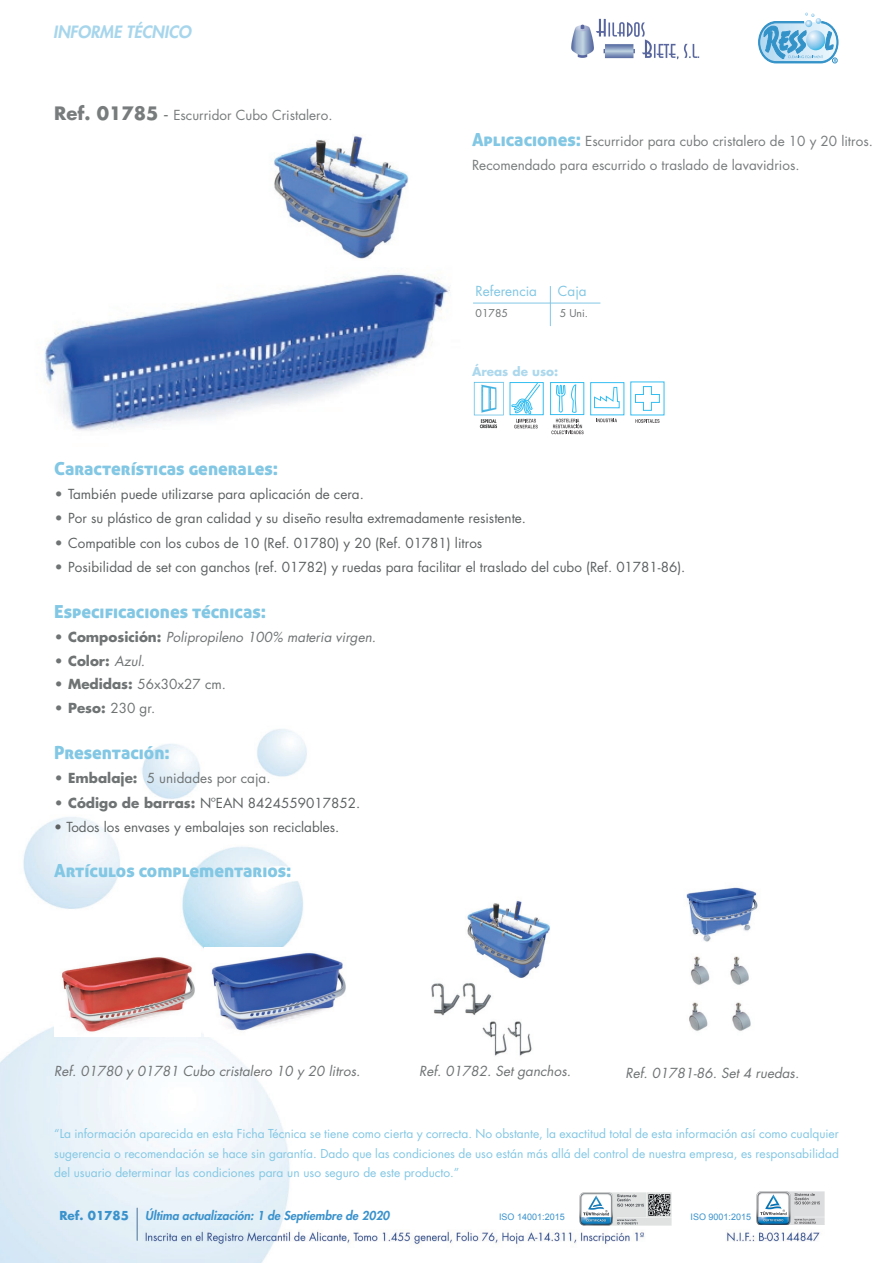
<style>
.page{position:relative;width:893px;height:1263px;background:#fff}
.page>*{position:absolute;margin:0;border:0;box-sizing:border-box;transform-origin:0 0}
.t1{font:18px "Aller Display";color:#82c7e4}
.t2{font:italic 800 16.5px "Futura Std";color:#a7d6ec}
.t3{font:13.5px "Futura Std";color:#5d6162}
.t4{font:13.5px/23.7px "Futura Std";color:#787c7d}
.t5{font:italic 13.5px "Futura Std";color:#6f7374}
.t6{font:13.5px "Futura Std";color:#6f7374}
.t7{font:700 13.5px "Futura Std";color:#6f7374}
.t8{font:13.5px "Futura Std";color:#82c7e4}
.t9{font:12px/19.5px "Futura Std";color:#82c7e4;text-align:justify}
.t10{font:italic 800 12px "Futura Std";color:#3a92cc}
.t11{font:700 12px "Futura Std";color:#acd8ed}
.t12{font:700 12px "Futura Std";color:#3a92cc}
.t13{font:10.5px "Futura Std";color:#6f7374}
.t14{font:9px "Arial";color:#3a92cc}
.s1{font-weight:700;font-size:18px}
.s2{font-size:18px}
.s3{font-family:"Aller Display";font-size:18px;color:#82c7e4}
.s4{font-weight:700;color:#6f7374}
.s5{font-weight:700;font-style:normal}
.s6{font-weight:400;font-style:italic}
.s7{font-weight:700}
.s8{font-weight:400}
</style>
<div class="page">
<img style="left:0;top:729px;width:825px;height:534px">
<hr style="left:137px;top:1208px;width:1px;height:32px;background:#4b6f97">
<svg style="left:758px;top:12px;width:81px;height:52px"></svg>
<img style="left:571px;top:18px;width:129px;height:42px">
<img style="left:757px;top:1191px;width:68px;height:33px">
<img style="left:579px;top:1192px;width:93px;height:33px">
<hr style="left:550px;top:286px;width:1px;height:40px;background:#82c7e4">
<hr style="left:473px;top:303px;width:127px;height:1px;background:#82c7e4">
<svg style="left:510px;top:382px;width:34px;height:33px"></svg>
<svg style="left:511px;top:382px;width:30px;height:46px"></svg>
<svg style="left:551px;top:419px;width:33px;height:15px"></svg>
<svg style="left:556px;top:384px;width:21px;height:29px"></svg>
<svg style="left:590px;top:382px;width:35px;height:40px"></svg>
<img style="left:473px;top:381px;width:31px;height:48px">
<svg style="left:635px;top:419px;width:24px;height:4px"></svg>
<svg style="left:635px;top:386px;width:25px;height:25px"></svg>
<img style="left:414px;top:892px;width:142px;height:180px">
<img style="left:44px;top:273px;width:406px;height:158px">
<img style="left:274px;top:136px;width:134px;height:123px">
<img style="left:205px;top:947px;width:147px;height:90px">
<img style="left:54px;top:947px;width:147px;height:90px">
<img style="left:649px;top:877px;width:146px;height:183px">
<p class="t2" style="left:53px;top:22px;width:140px">INFORME TÉCNICO</p>
<p class="t4" style="left:54px;top:103px;width:280px"><span class="s1">Ref. 01785</span> <span class="s2">-</span> Escurridor Cubo Cristalero.</p>
<p class="t4" style="left:472px;top:129px;width:402px"><span class="s3">Aplicaciones:</span> Escurridor para cubo cristalero de 10 y 20 litros.<br>Recomendado para escurrido o traslado de lavavidrios.</p>
<p class="t8" style="left:476px;top:283px;width:63px">Referencia</p>
<p class="t8" style="left:558px;top:283px;width:30px">Caja</p>
<p class="t13" style="left:476px;top:307px;width:34px">01785</p>
<p class="t13" style="left:560px;top:307px;width:30px">5 Uni.</p>
<p class="t11" style="left:472px;top:364px;width:88px">Áreas de uso:</p>
<h1 class="t1" style="left:54px;top:457px;width:225px">Características generales:</h1>
<p class="t3" style="left:54px;top:485px;width:311px"><span class="s4">•</span> También puede utilizarse para aplicación de cera.</p>
<p class="t3" style="left:54px;top:509px;width:473px"><span class="s4">•</span> Por su plástico de gran calidad y su diseño resulta extremadamente resistente.</p>
<p class="t3" style="left:54px;top:534px;width:430px"><span class="s4">•</span> Compatible con los cubos de 10 (Ref. 01780) y 20 (Ref. 01781) litros</p>
<p class="t3" style="left:54px;top:558px;width:633px"><span class="s4">•</span> Posibilidad de set con ganchos (ref. 01782) y ruedas para facilitar el traslado del cubo (Ref. 01781-86).</p>
<h1 class="t1" style="left:54px;top:600px;width:213px">Especificaciones técnicas:</h1>
<p class="t5" style="left:54px;top:628px;width:323px"><span class="s5">• Composición:</span> Polipropileno 100% materia virgen.</p>
<p class="t7" style="left:54px;top:651px;width:92px">• Color: <span class="s6">Azul.</span></p>
<p class="t6" style="left:54px;top:676px;width:173px"><span class="s7">• Medidas:</span> 56x30x27 cm.</p>
<p class="t7" style="left:54px;top:699px;width:102px">• Peso: <span class="s8">230 gr.</span></p>
<h1 class="t1" style="left:54px;top:741px;width:117px">Presentación:</h1>
<p class="t6" style="left:54px;top:769px;width:218px"><span class="s7">• Embalaje:</span> 5 unidades por caja.</p>
<p class="t3" style="left:54px;top:795px;width:307px"><span class="s4">• Código de barras:</span> NºEAN 8424559017852.</p>
<p class="t3" style="left:54px;top:818px;width:287px">• Todos los envases y embalajes son reciclables.</p>
<h1 class="t1" style="left:54px;top:859px;width:239px">Artículos complementarios:</h1>
<p class="t5" style="left:54px;top:1062px;width:308px">Ref. 01780 y 01781 Cubo cristalero 10 y 20 litros.</p>
<p class="t5" style="left:419px;top:1062px;width:153px">Ref. 01782. Set ganchos.</p>
<p class="t5" style="left:625px;top:1064px;width:175px">Ref. 01781-86. Set 4 ruedas.</p>
<p class="t9" style="left:54px;top:1124px;width:786px">“La información aparecida en esta Ficha Técnica se tiene como cierta y correcta. No obstante, la exactitud total de esta información así como cualquier sugerencia o recomendación se hace sin garantía. Dado que las condiciones de uso están más allá del control de nuestra empresa, es responsabilidad del usuario determinar las condiciones para un uso seguro de este producto.”</p>
<p class="t12" style="left:59px;top:1207px;width:71px">Ref. 01785</p>
<p class="t10" style="left:145px;top:1208px;width:246px">Última actualización: 1 de Septiembre de 2020</p>
<p class="t14" style="left:499px;top:1211px;width:67px">ISO 14001:2015</p>
<p class="t14" style="left:691px;top:1211px;width:62px">ISO 9001:2015</p>
</div>
